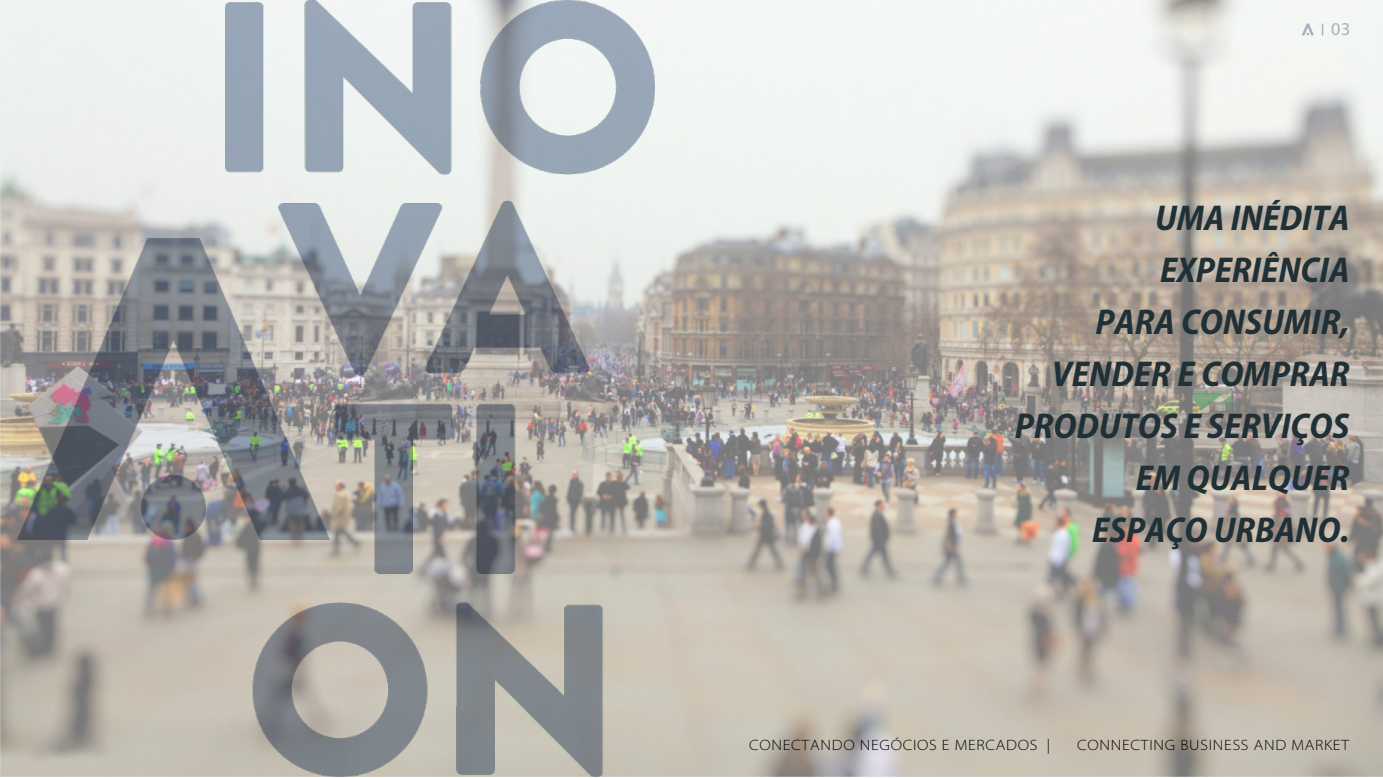
<style>
.page{position:relative;width:1383px;height:778px;background:#fff}
.page>*{position:absolute;margin:0;border:0;box-sizing:border-box;transform-origin:0 0}
.t1{font:italic 700 semi-condensed 36px/52.1px "Myriad Pro";color:#1f3137;text-align:right}
.t2{font:18.15px "Myriad Pro";color:#b0b8c8}
.t3{font:300 semi-expanded 15px "Myriad Pro";letter-spacing:.05em;color:#000}
</style>
<div class="page">
<img style="left:0;top:0;width:1382px;height:777px">
<img style="left:226px;top:0;width:428px;height:777px">
<img style="left:17px;top:239px;width:312px;height:300px">
<svg style="left:1301px;top:23px;width:22px;height:12px"></svg>
<svg style="left:1349px;top:751px;width:33px;height:26px"></svg>
<p class="t2" style="left:1330px;top:22px;width:21px">03</p>
<p class="t1" style="left:1014px;top:195px;width:336px">UMA INÉDITA<br>EXPERIÊNCIA<br>PARA CONSUMIR,<br>VENDER E COMPRAR<br>PRODUTOS E SERVIÇOS<br>EM QUALQUER<br>ESPAÇO URBANO.</p>
<p class="t3" style="left:749px;top:738px;width:303px">CONECTANDO NEGÓCIOS E MERCADOS |</p>
<p class="t3" style="left:1077px;top:738px;width:273px">CONNECTING BUSINESS AND MARKET</p>
</div>
